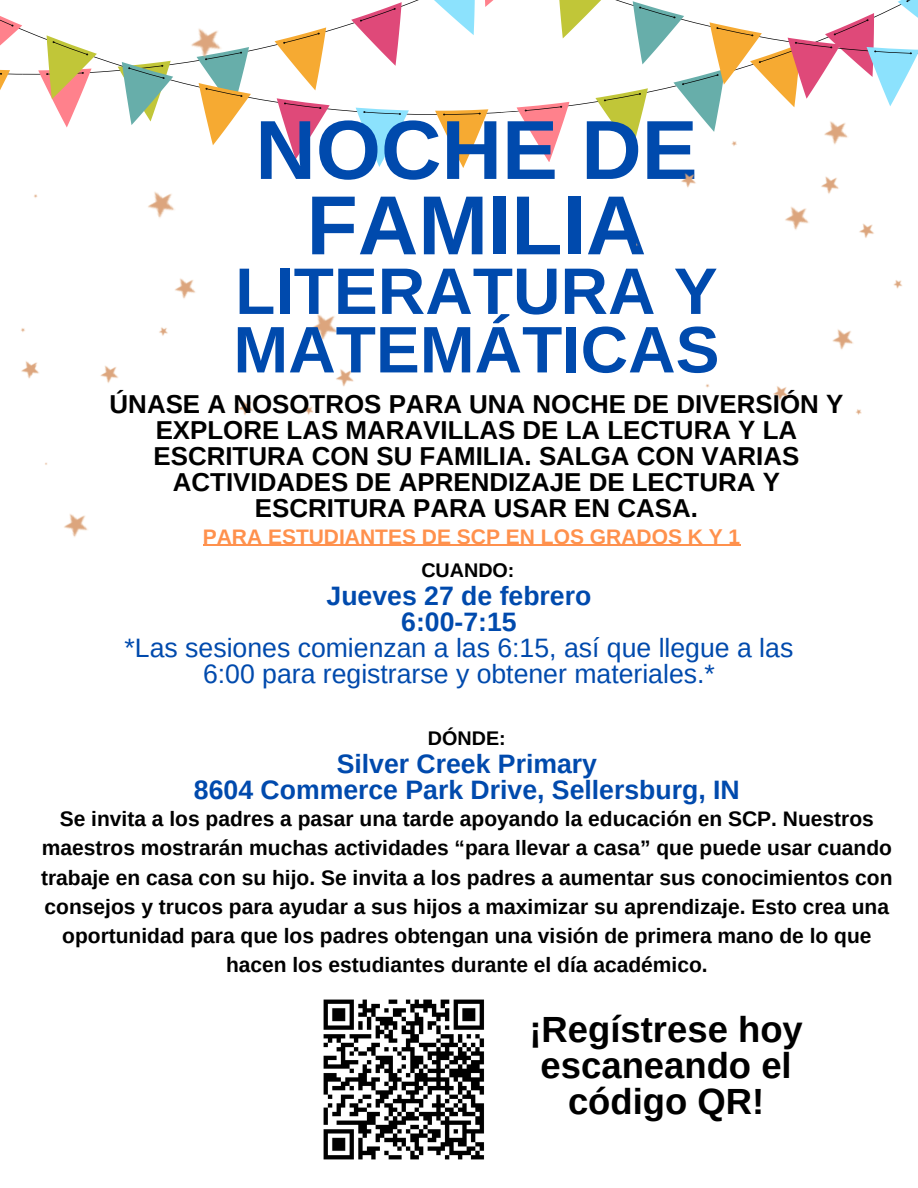
<style>
.page{position:relative;width:918px;height:1188px;background:#fff}
.page>*{position:absolute;margin:0;border:0;box-sizing:border-box;transform-origin:0 0}
.t1{font:700 83.85px/75.3px "Arimo";color:#004aad;text-align:center}
.t2{font:700 65.85px/58.5px "Arimo";color:#004aad}
.t3{font:700 36.45px/35.8px "Arimo";color:#000;text-align:center}
.t4{font:26.7px/25.8px "Arimo";color:#004aad;text-align:center}
.t5{font:700 26.7px/25.8px "Arimo";color:#004aad;text-align:center}
.t6{font:700 25.95px/25.8px "Arimo";color:#000;text-align:center}
.t7{font:700 21px/29.2px "Arimo";color:#000;text-align:center}
.t8{font:700 21px "Arimo";color:#ff914d}
.t9{font:700 19.8px "Arimo";color:#000}
.s1{font-weight:700}
</style>
<div class="page">
<svg style="left:358px;top:0;width:278px;height:168px"></svg>
<img style="left:0;top:16px;width:358px;height:529px">
<hr style="left:203px;top:545px;width:537px;height:1px;background:#ff914d">
<img style="left:636px;top:0;width:282px;height:415px">
<img style="left:323px;top:999px;width:161px;height:161px">
<p class="t1" style="left:255px;top:112px;width:444px">NOCHE DE<br>FAMILIA</p>
<p class="t2" style="left:233px;top:262px;width:488px">LITERATURA Y<br>MATEMÁTICAS</p>
<h1 class="t6" style="left:110px;top:391px;width:735px">ÚNASE A NOSOTROS PARA UNA NOCHE DE DIVERSIÓN Y EXPLORE LAS MARAVILLAS DE LA LECTURA Y LA ESCRITURA CON SU FAMILIA. SALGA CON VARIAS ACTIVIDADES DE APRENDIZAJE DE LECTURA Y ESCRITURA PARA USAR EN CASA.</h1>
<h3 class="t8" style="left:203px;top:525px;width:539px">PARA ESTUDIANTES DE SCP EN LOS GRADOS K Y 1</h3>
<p class="t9" style="left:421px;top:559px;width:95px">CUANDO:</p>
<p class="t4" style="left:125px;top:583px;width:670px"><span class="s1">Jueves 27 de febrero<br>6:00-7:15<br></span>*Las sesiones comienzan a las 6:15, así que llegue a las<br>6:00 para registrarse y obtener materiales.*</p>
<p class="t9" style="left:428px;top:727px;width:79px">DÓNDE:</p>
<p class="t5" style="left:194px;top:751px;width:547px">Silver Creek Primary<br>8604 Commerce Park Drive, Sellersburg, IN</p>
<h6 class="t7" style="left:41px;top:804px;width:853px">Se invita a los padres a pasar una tarde apoyando la educación en SCP. Nuestros maestros mostrarán muchas actividades “para llevar a casa” que puede usar cuando trabaje en casa con su hijo. Se invita a los padres a aumentar sus conocimientos con consejos y trucos para ayudar a sus hijos a maximizar su aprendizaje. Esto crea una oportunidad para que los padres obtengan una visión de primera mano de lo que hacen los estudiantes durante el día académico.</h6>
<h5 class="t3" style="left:530px;top:1012px;width:275px">¡Regístrese hoy escaneando el código QR!</h5>
</div>
